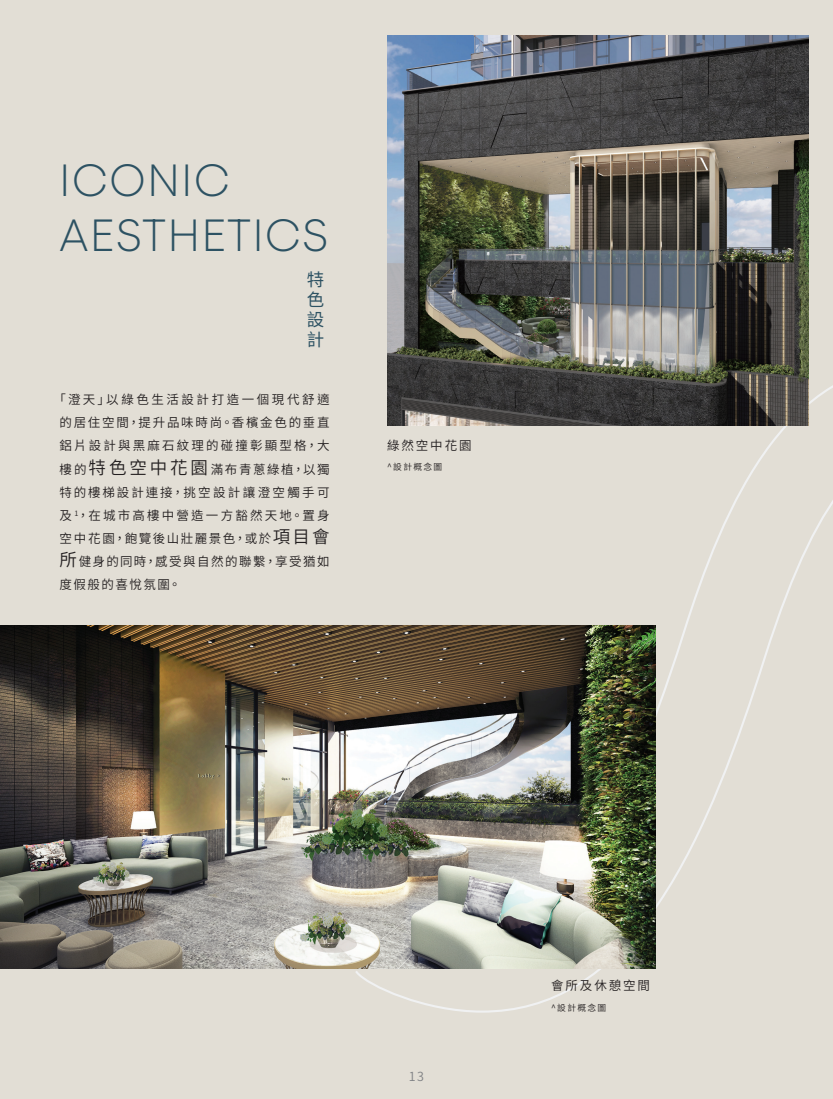
<style>
.page{position:relative;width:833px;height:1099px;background:#fff}
.page>*{position:absolute;margin:0;border:0;box-sizing:border-box;transform-origin:0 0}
.t1{font:45px/55px "Jokker TRIAL";letter-spacing:.04em;color:#2d5263}
.t2{font:17.5px/20px "Noto Sans CJ Ktc";color:#2d5263;text-align:justify}
.t3{font:600 12.5px/23.1px "Noto Sans CJ Ktc";letter-spacing:.12em;color:#231f20;text-align:justify}
.t4{font:600 12.5px "Noto Sans CJ Ktc";letter-spacing:.15em;color:#231f20}
.t5{font:600 12.5px "Noto Sans CJ Ktc";color:#808285}
.t6{font:600 8.75px "Noto Sans CJ Ktc";letter-spacing:.15em;color:#231f20}
.s1{font-size:17.5px}
</style>
<div class="page">
<div style="left:0;top:0;width:833px;height:1098px;background:#e2ded5"></div>
<svg style="left:353px;top:359px;width:480px;height:654px"></svg>
<img style="left:387px;top:36px;width:421px;height:389px">
<img style="left:0;top:625px;width:655px;height:343px">
<h1 class="t1" style="left:60px;top:150px;width:270px">ICONIC<br>AESTHETICS</h1>
<h2 class="t2" style="left:307px;top:270px;width:19px">特色設計</h2>
<p class="t3" style="left:60px;top:388px;width:272px;text-indent:-6px">「澄天」以綠⾊⽣活設計打造⼀個現代舒適的居住空間，提升品味時尚。⾹檳⾦⾊的垂直鋁⽚ 設計與黑麻石紋理的碰撞彰顯型格，⼤樓的<span class="s1">特色空中花園</span>滿布青蔥綠植，以獨特的樓梯設計連接，挑空設計讓澄空觸手可及 <sup>1</sup>，在城市高樓中營造一方豁然天地。置身空中花園，飽覽後山壯麗景⾊，或於<span class="s1">項目會所</span>健身的同時，感受與⾃ 然的聯繫，享受猶如度假般的喜悅氛圍。</p>
<p class="t3" style="left:387px;top:433px;width:86px">綠然空中花園</p>
<p class="t6" style="left:387px;top:462px;width:57px">^設計概念圖</p>
<p class="t5" style="left:409px;top:1069px;width:17px">13</p>
<p class="t4" style="left:551px;top:978px;width:100px">會所及休憩空間</p>
<p class="t6" style="left:551px;top:1002px;width:57px">^設計概念圖</p>
</div>
